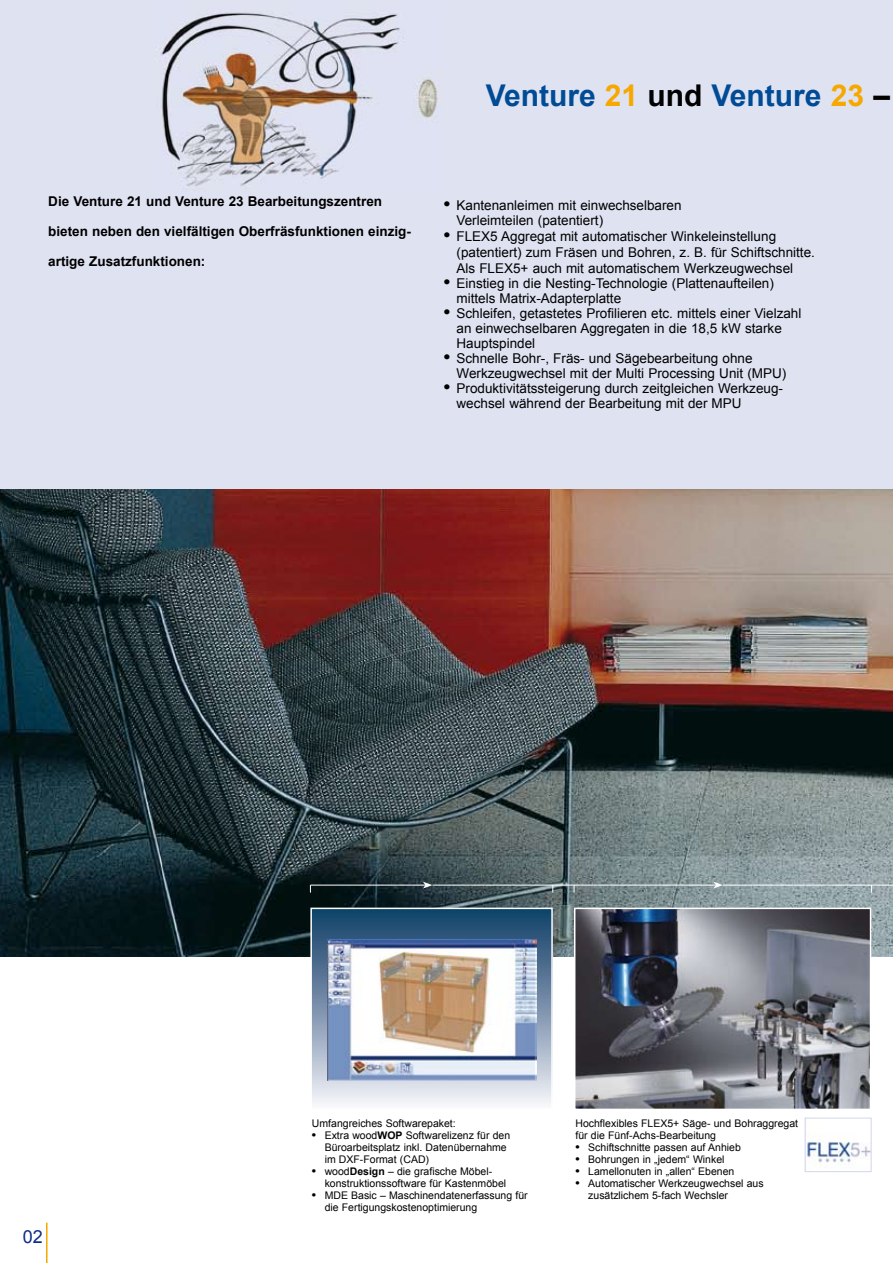
<style>
.page{position:relative;width:893px;height:1263px;background:#fff}
.page>*{position:absolute;margin:0;border:0;box-sizing:border-box;transform-origin:0 0}
.t1{font:700 30px "Arial";color:#004b95}
.t2{font:18px "Arial";color:#0d2b88}
.t3{font:13.5px/15px "Arial";color:#000}
.t4{font:700 13.5px "Arial";color:#000}
.t5{font:10.5px/12px "Arial";color:#000}
.s1{color:#f6a800}
.s2{color:#000}
.s3{font-weight:700;font-size:18px}
.s4{font-weight:700;font-size:12px}
.s5{font-weight:700}
</style>
<div class="page">
<hr style="left:46px;top:1223px;width:2px;height:40px;background:#f6a800">
<div style="left:0;top:0;width:893px;height:491px;background:#dfe2f1"></div>
<img style="left:0;top:489px;width:893px;height:468px">
<div style="left:311px;top:908px;width:241px;height:201px;background:linear-gradient(to bottom,#0b3a64,#f5f2fa)"></div>
<img style="left:327px;top:939px;width:209px;height:142px">
<div style="left:310px;top:908px;width:243px;height:202px;border:2px solid #fff"></div>
<img style="left:577px;top:911px;width:291px;height:196px">
<div style="left:574px;top:908px;width:297px;height:202px;border:2px solid #fff"></div>
<img style="left:807px;top:1142px;width:62px;height:24px">
<div style="left:805px;top:1118px;width:66px;height:54px;border:1px solid #d3d6ea"></div>
<hr style="left:310px;top:885px;width:115px;height:1px;background:#fff">
<svg style="left:423px;top:882px;width:9px;height:6px"></svg>
<hr style="left:432px;top:885px;width:284px;height:1px;background:#fff">
<svg style="left:713px;top:882px;width:10px;height:6px"></svg>
<hr style="left:723px;top:885px;width:170px;height:1px;background:#fff">
<img style="left:161px;top:12px;width:277px;height:174px">
<h1 class="t1" style="left:486px;top:76px;width:406px">Venture <span class="s1">21</span> <span class="s2">und</span> Venture <span class="s1">23</span> <span class="s2">–</span></h1>
<p class="t4" style="left:48px;top:193px;width:335px">Die Venture 21 und Venture 23 Bearbeitungszentren</p>
<p class="t4" style="left:48px;top:223px;width:364px">bieten neben den vielfältigen Oberfräsfunktionen einzig-</p>
<p class="t4" style="left:48px;top:253px;width:159px">artige Zusatzfunktionen:</p>
<p class="t3" style="left:456px;top:198px;width:227px;text-indent:-13px"><span class="s3">•</span> Kantenanleimen mit einwechselbaren<br>Verleimteilen (patentiert)</p>
<p class="t3" style="left:456px;top:228px;width:360px;line-height:16.2px;text-indent:-13px"><span class="s3">•</span> FLEX5 Aggregat mit automatischer Winkeleinstellung (patentiert) zum Fräsen und Bohren, z. B. für Schift-schnitte.<br>Als FLEX5+ auch mit automatischem Werkzeugwechsel</p>
<p class="t3" style="left:456px;top:276px;width:319px;text-indent:-13px"><span class="s3">•</span> Einstieg in die Nesting-Technologie (Plattenaufteilen) mittels Matrix-Adapterplatte</p>
<p class="t3" style="left:456px;top:306px;width:346px;text-indent:-13px"><span class="s3">•</span> Schleifen, getastetes Profilieren etc. mittels einer Vielzahl an einwechselbaren Aggregaten in die 18,5 kW starke<br>Hauptspindel</p>
<p class="t3" style="left:456px;top:351px;width:331px;text-indent:-13px"><span class="s3">•</span> Schnelle Bohr-, Fräs- und Sägebe-arbeitung ohne<br>Werkzeugwechsel mit der Multi Processing Unit (MPU)</p>
<p class="t3" style="left:456px;top:381px;width:325px;text-indent:-13px"><span class="s3">•</span> Produktivitätssteigerung durch zeitgleichen Werkzeug-- wechsel während der Bearbeitung mit der MPU</p>
<h2 class="t2" style="left:23px;top:1225px;width:22px">02</h2>
<p class="t5" style="left:312px;top:1117px;width:145px">Umfangreiches Softwarepaket:</p>
<p class="t5" style="left:325px;top:1129px;width:187px;text-indent:-13px"><span class="s4">•</span> Extra wood<span class="s5">WOP</span> Softwarelizenz für den<br>Büroarbeitsplatz inkl. Datenübernahme im DXF-Format (CAD)</p>
<p class="t5" style="left:325px;top:1165px;width:183px;text-indent:-13px"><span class="s4">•</span> wood<span class="s5">Design</span> – die grafische Möbel&shy;konstruktions-software für Kastenmöbel</p>
<p class="t5" style="left:325px;top:1189px;width:205px;text-indent:-13px"><span class="s4">•</span> M DE Basic – Maschinendatenerfassung für die Fertigungskostenoptimierung</p>
<p class="t5" style="left:575px;top:1117px;width:224px;text-indent:92px">5+ Säge- und Bohraggregat für die Fünf-Achs-Bearbeitung</p>
<p class="t5" style="left:575px;top:1141px;width:167px"><span class="s4">•</span> Schiftschnitte passen auf Anhieb</p>
<p class="t5" style="left:575px;top:1153px;width:151px"><span class="s4">•</span> Bohrungen in „jedem“ Winkel</p>
<p class="t5" style="left:575px;top:1165px;width:160px"><span class="s4">•</span> Lamellonuten in „allen“ Ebenen</p>
<p class="t5" style="left:588px;top:1177px;width:177px;text-indent:-13px"><span class="s4">•</span> Automatischer Werkzeugwechsel aus zusätzlichem 5-fach Wechsler</p>
<p class="t5" style="left:575px;top:1117px;width:80px">Hochflexibles Flex</p>
</div>
